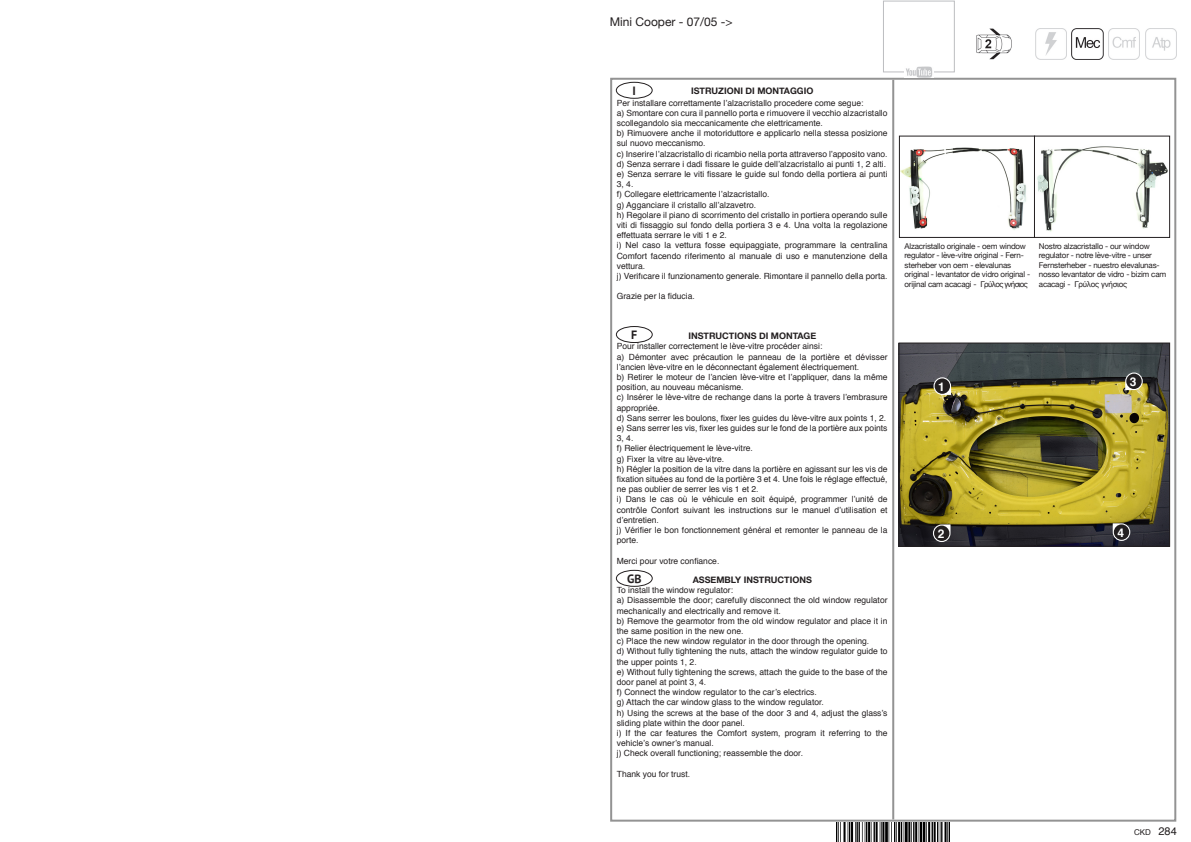
<style>
.page{position:relative;width:1191px;height:842px;background:#fff}
.page>*{position:absolute;margin:0;border:0;box-sizing:border-box;transform-origin:0 0}
.t1{font:12px "Helvetica Neue";color:#231f20}
.t2{font:700 12px "PT Sans";color:#231f20}
.t3{font:700 12px "Helvetica";color:#fff}
.t4{font:11px "Helvetica";color:#231f20}
.t5{font:700 9px "Helvetica Neue";color:#231f20}
.Stile_di_paragrafo_1{font:8.5px/10.2px "Helvetica";color:#231f20}
.t6{font:8px/9.6px "Helvetica Neue";letter-spacing:-.025em;color:#231f20}
.t7{font:8px "Helvetica";color:#231f20}
</style>
<div class="page">
<hr style="left:892px;top:80px;width:2px;height:739px;background:#939393">
<div style="left:616px;top:82px;width:36px;height:17px;border:1px solid #231f20;border-radius:50%"></div>
<div style="left:616px;top:326px;width:37px;height:17px;border:1px solid #231f20;border-radius:50%"></div>
<div style="left:616px;top:570px;width:37px;height:17px;border:1px solid #231f20;border-radius:50%"></div>
<img style="left:1071px;top:28px;width:32px;height:32px">
<img style="left:1035px;top:28px;width:31px;height:32px">
<img style="left:1108px;top:28px;width:32px;height:32px">
<img style="left:1145px;top:28px;width:31px;height:32px">
<div style="left:883px;top:1px;width:71px;height:71px;border:1px solid #bcbdc0"></div>
<img style="left:904px;top:66px;width:29px;height:12px">
<img style="left:900px;top:344px;width:268px;height:201px">
<div style="left:898px;top:342px;width:272px;height:205px;border:1px solid #231f20"></div>
<img style="left:901px;top:146px;width:267px;height:86px">
<div style="left:899px;top:136px;width:136px;height:102px;border:1px solid #231f20"></div>
<div style="left:1034px;top:136px;width:136px;height:102px;border:1px solid #231f20"></div>
<img style="left:976px;top:28px;width:36px;height:31px">
<svg style="left:1125px;top:372px;width:17px;height:18px"></svg>
<div style="left:1126px;top:374px;width:15px;height:15px;background:#231f20;border-radius:50%"></div>
<svg style="left:933px;top:377px;width:18px;height:18px"></svg>
<div style="left:934px;top:378px;width:16px;height:16px;background:#231f20;border-radius:50%"></div>
<svg style="left:933px;top:524px;width:17px;height:18px"></svg>
<div style="left:934px;top:526px;width:15px;height:15px;background:#231f20;border-radius:50%"></div>
<svg style="left:1112px;top:523px;width:18px;height:18px"></svg>
<div style="left:1113px;top:524px;width:16px;height:16px;background:#231f20;border-radius:50%"></div>
<img style="left:836px;top:822px;width:113px;height:20px">
<p class="t1" style="left:609px;top:13px;width:125px">Mini Cooper - 07/05 -&gt;</p>
<h1 class="t2" style="left:632px;top:82px;width:5px">I</h1>
<p class="t5" style="left:691px;top:84px;width:124px">ISTRUZIONI DI MONTAGGIO</p>
<p class="Stile_di_paragrafo_1" style="left:617px;top:98px;width:248px">Per installare correttamente l’alzacristallo procedere come segue:</p>
<p class="Stile_di_paragrafo_1" style="left:617px;top:108px;width:272px">a) Smontare con cura il pannello porta e rimuovere il vecchio alzacristallo scollegandolo sia meccanicamente che elettricamente.</p>
<p class="Stile_di_paragrafo_1" style="left:617px;top:128px;width:272px">b) Rimuovere anche il motoriduttore e applicarlo nella stessa posizione sul nuovo meccanismo.</p>
<p class="Stile_di_paragrafo_1" style="left:617px;top:149px;width:272px">c) Inserire l’alzacristallo di ricambio nella porta attraverso l’apposito vano.</p>
<p class="Stile_di_paragrafo_1" style="left:617px;top:159px;width:271px">d) Senza serrare i dadi fissare le guide dell’alzacristallo ai punti 1, 2 alti.</p>
<p class="Stile_di_paragrafo_1" style="left:617px;top:169px;width:272px">e) Senza serrare le viti fissare le guide sul fondo della portiera ai punti<br>3, 4.</p>
<p class="Stile_di_paragrafo_1" style="left:617px;top:190px;width:154px">f) Collegare elettricamente l’alzacristallo.</p>
<p class="Stile_di_paragrafo_1" style="left:617px;top:200px;width:141px">g) Agganciare il cristallo all’alzavetro.</p>
<p class="Stile_di_paragrafo_1" style="left:617px;top:210px;width:272px;text-align:justify">h) Regolare il piano di scorrimento del cristallo in portiera operando sulle viti di fissaggio sul fondo della portiera 3 e 4. Una volta la regolazione effettuata serrare le viti 1 e 2.</p>
<p class="Stile_di_paragrafo_1" style="left:617px;top:241px;width:272px;text-align:justify">i) Nel caso la vettura fosse equipaggiate, programmare la centralina Comfort facendo riferimento al manuale di uso e manutenzione della vettura.</p>
<p class="Stile_di_paragrafo_1" style="left:617px;top:271px;width:272px">j) Verifıcare il funzionamento generale. Rimontare il pannello della porta.</p>
<p class="Stile_di_paragrafo_1" style="left:617px;top:292px;width:79px">Grazie per la fiducia.</p>
<h1 class="t2" style="left:631px;top:327px;width:8px">F</h1>
<p class="t5" style="left:688px;top:329px;width:129px">INSTRUCTIONS DI MONTAGE</p>
<p class="Stile_di_paragrafo_1" style="left:617px;top:342px;width:207px">Pour installer correctement le lève-vitre procéder ainsi:</p>
<p class="Stile_di_paragrafo_1" style="left:617px;top:352px;width:272px">a) Démonter avec précaution le panneau de la portière et dévisser l’ancien lève-vitre en le déconnectant également électriquement.</p>
<p class="Stile_di_paragrafo_1" style="left:617px;top:372px;width:272px">b) Retirer le moteur de l’ancien lève-vitre et l’appliquer, dans la même position, au nouveau mécanisme.</p>
<p class="Stile_di_paragrafo_1" style="left:617px;top:393px;width:272px">c) Insérer le lève-vitre de rechange dans la porte à travers l’embrasure appropriée.</p>
<p class="Stile_di_paragrafo_1" style="left:617px;top:413px;width:271px">d) Sans serrer les boulons, fixer les guides du lève-vitre aux points 1, 2.</p>
<p class="Stile_di_paragrafo_1" style="left:617px;top:423px;width:272px">e) Sans serrer les vis, fixer les guides sur le fond de la portière aux points<br>3, 4.</p>
<p class="Stile_di_paragrafo_1" style="left:617px;top:444px;width:138px">f) Relier électriquement le lève-vitre.</p>
<p class="Stile_di_paragrafo_1" style="left:617px;top:454px;width:109px">g) Fixer la vitre au lève-vitre.</p>
<p class="Stile_di_paragrafo_1" style="left:617px;top:464px;width:272px;text-align:justify">h) Régler la position de la vitre dans la portière en agissant sur les vis de fixation situées au fond de la portière 3 et 4. Une fois le réglage effectué, ne pas oublier de serrer les vis 1 et 2.</p>
<p class="Stile_di_paragrafo_1" style="left:617px;top:495px;width:272px;text-align:justify">i) Dans le cas où le véhicule en soit équipé, programmer l’unité de contrôle Confort suivant les instructions sur le manuel d’utilisation et d’entretien.</p>
<p class="Stile_di_paragrafo_1" style="left:617px;top:525px;width:272px">j) Vérifier le bon fonctionnement général et remonter le panneau de la porte.</p>
<p class="Stile_di_paragrafo_1" style="left:617px;top:556px;width:104px">Merci pour votre confiance.</p>
<p class="Stile_di_paragrafo_1" style="left:617px;top:585px;width:118px">To install the window regulator:</p>
<p class="Stile_di_paragrafo_1" style="left:617px;top:596px;width:272px">a) Disassemble the door; carefully disconnect the old window regulator mechanically and electrically and remove it.</p>
<p class="Stile_di_paragrafo_1" style="left:617px;top:616px;width:272px">b) Remove the gearmotor from the old window regulator and place it in the same position in the new one.</p>
<p class="Stile_di_paragrafo_1" style="left:617px;top:636px;width:254px">c) Place the new window regulator in the door through the opening.</p>
<p class="Stile_di_paragrafo_1" style="left:617px;top:647px;width:272px">d) Without fully tightening the nuts, attach the window regulator guide to the upper points 1, 2.</p>
<p class="Stile_di_paragrafo_1" style="left:617px;top:667px;width:272px">e) Without fully tightening the screws, attach the guide to the base of the door panel at point 3, 4.</p>
<p class="Stile_di_paragrafo_1" style="left:617px;top:687px;width:202px">f) Connect the window regulator to the car’s electrics.</p>
<p class="Stile_di_paragrafo_1" style="left:617px;top:698px;width:208px">g) Attach the car window glass to the window regulator.</p>
<p class="Stile_di_paragrafo_1" style="left:617px;top:708px;width:272px">h) Using the screws at the base of the door 3 and 4, adjust the glass’s sliding plate within the door panel.</p>
<p class="Stile_di_paragrafo_1" style="left:617px;top:728px;width:272px">i) If the car features the Comfort system, program it referring to the vehicle’s owner’s manual.</p>
<p class="Stile_di_paragrafo_1" style="left:617px;top:749px;width:188px">j) Check overall functioning; reassemble the door.</p>
<p class="Stile_di_paragrafo_1" style="left:617px;top:769px;width:75px">Thank you for trust.</p>
<h1 class="t2" style="left:627px;top:570px;width:16px">GB</h1>
<p class="t5" style="left:692px;top:572px;width:121px">ASSEMBLY INSTRUCTIONS</p>
<p class="t6" style="left:904px;top:241px;width:127px">Alzacristallo originale - oem window regulator - lève-vitre original - Fern&shy;sterheber von oem - elevalunas original - levantator de vidro original - orijinal cam acacagi - Γρύλος γνήσιος</p>
<p class="t6" style="left:1039px;top:241px;width:129px">Nostro alzacristallo - our window regulator - notre lève-vitre - unser Fernsterheber - nuestro elevalunas&shy;nosso levantator de vidro - bizim cam acacagi - Γρύλος γνήσιος</p>
<p class="t3" style="left:938px;top:377px;width:8px">1</p>
<p class="t3" style="left:1130px;top:372px;width:8px">3</p>
<p class="t3" style="left:937px;top:524px;width:8px">2</p>
<p class="t3" style="left:1117px;top:523px;width:8px">4</p>
<p class="t7" style="left:1134px;top:826px;width:18px">CKD</p>
<p class="t4" style="left:1158px;top:823px;width:20px">284</p>
</div>
